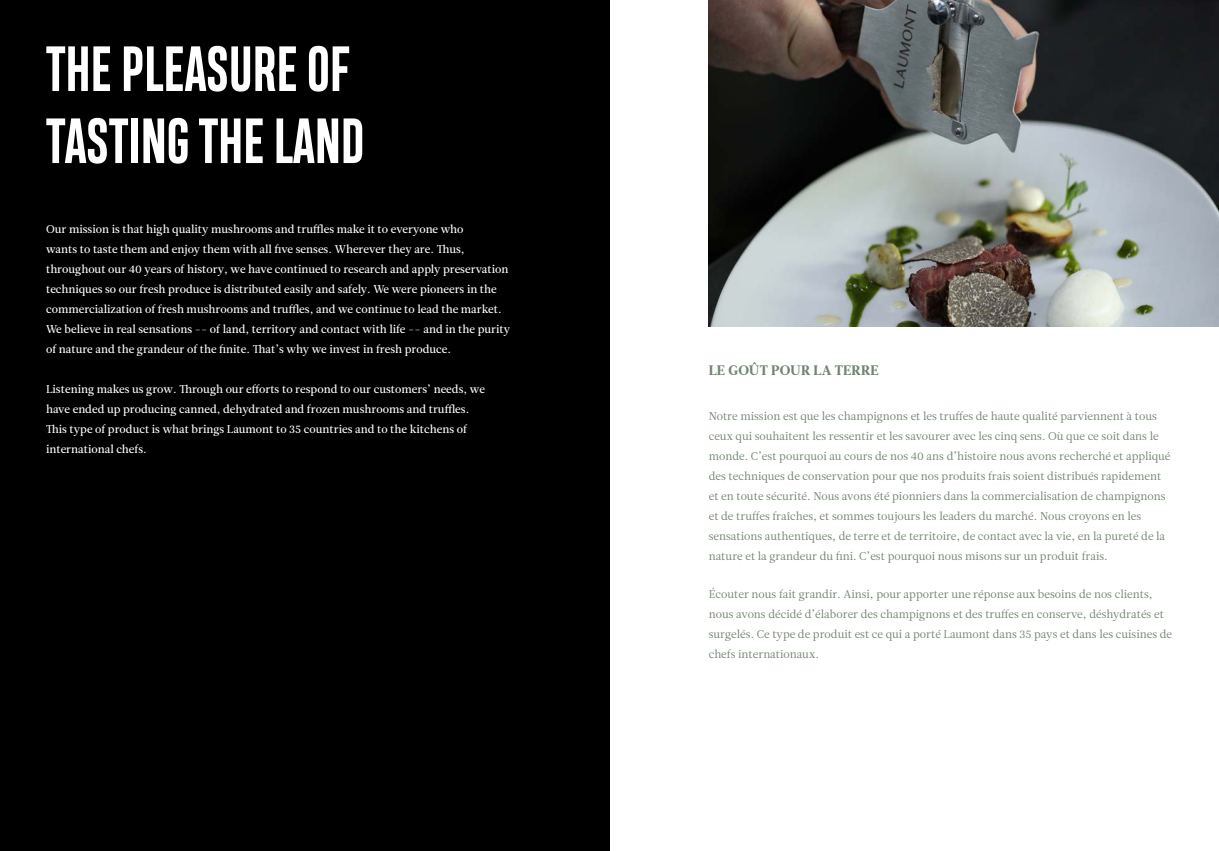
<style>
.page{position:relative;width:1219px;height:851px;background:#fff}
.page>*{position:absolute;margin:0;border:0;box-sizing:border-box;transform-origin:0 0}
.t1{font:700 60px/72px "Heading Compressed Pro";color:#fff}
.t2{font:13.75px "Leitura News Roman 4";letter-spacing:.015em;color:#718471}
.t3{font:11.25px/20px "Leitura News Roman 1";color:#718471}
.t4{font:11.25px/20px "Leitura News Roman 2";color:#fff}
</style>
<div class="page">
<div style="left:0;top:0;width:609px;height:850px;background:#000"></div>
<img style="left:709px;top:0;width:510px;height:326px">
<h1 class="t1" style="left:46px;top:39px;width:320px">THE PLEASURE OF<br>TASTING THE LAND</h1>
<p class="t4" style="left:46px;top:219px;width:466px">Our mission is that high quality mushrooms and truffles make it to everyone who<br>wants to taste them and enjoy them with all five senses. Wherever they are. Thus, throughout our 40 years of history, we have continued to research and apply preservation techniques so our fresh produce is distributed easily and safely. We were pioneers in the commercialization of fresh mushrooms and truffles, and we continue to lead the market.<br>We believe in real sensations -- of land, territory and contact with life -- and in the purity of nature and the grandeur of the finite. That’s why we invest in fresh produce.</p>
<p class="t4" style="left:46px;top:379px;width:440px">Listening makes us grow. Through our efforts to respond to our customers’ needs, we have ended up producing canned, dehydrated and frozen mushrooms and truffles.<br>This type of product is what brings Laumont to 35 countries and to the kitchens of international chefs.</p>
<p class="t2" style="left:709px;top:361px;width:171px">LE GOÛT POUR LA TERRE</p>
<p class="t3" style="left:709px;top:406px;width:463px">Notre mission est que les champignons et les truffes de haute qualité parviennent à tous ceux qui souhaitent les ressentir et les savourer avec les cinq sens. Où que ce soit dans le monde. C’est pourquoi au cours de nos 40 ans d’histoire nous avons recherché et appliqué des techniques de conservation pour que nos produits frais soient distribués rapidement et en toute sécurité. Nous avons été pionniers dans la commercialisation de champignons et de truffes fraîches, et sommes toujours les leaders du marché. Nous croyons en les sensations authentiques, de terre et de territoire, de contact avec la vie, en la pureté de la nature et la grandeur du fini. C’est pourquoi nous misons sur un produit frais.</p>
<p class="t3" style="left:709px;top:584px;width:465px">Écouter nous fait grandir. Ainsi, pour apporter une réponse aux besoins de nos clients, nous avons décidé d’élaborer des champignons et des truffes en conserve, déshydratés et surgelés. Ce type de produit est ce qui a porté Laumont dans 35 pays et dans les cuisines de chefs internationaux.</p>
</div>
